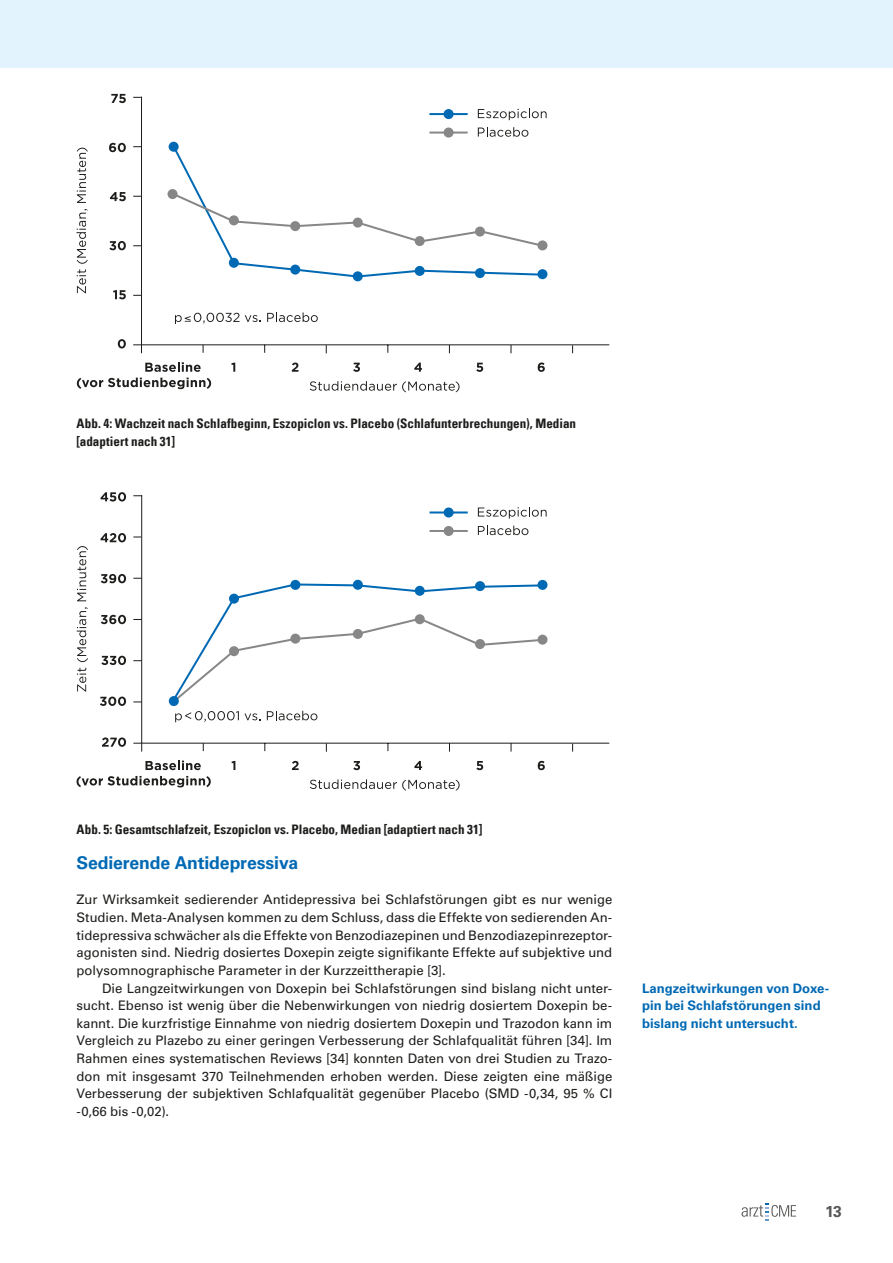
<style>
.page{position:relative;width:893px;height:1263px;background:#fff}
.page>*{position:absolute;margin:0;border:0;box-sizing:border-box;transform-origin:0 0}
.Überschrift_2{font:700 17.7px "Univers LT Std";letter-spacing:-.01em;color:#0069b4}
.t1{font:700 15.75px "Univers LT Std";color:#575756}
.Mengentext_Einzug{font:13.2px/17.7px "Univers LT Std";color:#1d1d1b;text-align:justify}
.Mengentext{font:13.2px/17.7px "Univers LT Std";color:#1d1d1b;text-align:justify}
.Bildunterschrift{font:13.2px/17.7px "Univers Com 67 Bold Cond";color:#1d1d1b}
.t2{font:700 13.2px/17.7px "Univers LT Std";letter-spacing:.005em;color:#0069b4}
</style>
<div class="page">
<div style="left:0;top:0;width:893px;height:68px;background:#e2f3fd"></div>
<svg style="left:741px;top:1204px;width:55px;height:16px"></svg>
<svg style="left:77px;top:209px;width:11px;height:84px"></svg>
<svg style="left:77px;top:148px;width:11px;height:55px"></svg>
<svg style="left:111px;top:94px;width:15px;height:9px"></svg>
<svg style="left:109px;top:143px;width:17px;height:9px"></svg>
<svg style="left:110px;top:192px;width:16px;height:9px"></svg>
<svg style="left:109px;top:241px;width:17px;height:9px"></svg>
<svg style="left:113px;top:290px;width:13px;height:9px"></svg>
<svg style="left:118px;top:339px;width:8px;height:9px"></svg>
<svg style="left:231px;top:363px;width:4px;height:9px"></svg>
<svg style="left:292px;top:363px;width:6px;height:9px"></svg>
<svg style="left:353px;top:363px;width:7px;height:9px"></svg>
<svg style="left:414px;top:363px;width:8px;height:9px"></svg>
<svg style="left:476px;top:363px;width:7px;height:9px"></svg>
<svg style="left:538px;top:362px;width:7px;height:10px"></svg>
<svg style="left:133px;top:96px;width:477px;height:258px"></svg>
<svg style="left:175px;top:313px;width:86px;height:11px"></svg>
<svg style="left:267px;top:312px;width:51px;height:10px"></svg>
<svg style="left:145px;top:362px;width:56px;height:10px"></svg>
<svg style="left:77px;top:378px;width:134px;height:11px"></svg>
<svg style="left:310px;top:381px;width:150px;height:11px"></svg>
<svg style="left:478px;top:127px;width:50px;height:10px"></svg>
<svg style="left:478px;top:109px;width:69px;height:11px"></svg>
<svg style="left:171px;top:143px;width:374px;height:136px"></svg>
<svg style="left:171px;top:191px;width:375px;height:57px"></svg>
<div style="left:168px;top:189px;width:10px;height:10px;background:#878787;border-radius:50%"></div>
<div style="left:229px;top:215px;width:10px;height:10px;background:#878787;border-radius:50%"></div>
<div style="left:290px;top:221px;width:10px;height:10px;background:#878787;border-radius:50%"></div>
<div style="left:353px;top:218px;width:10px;height:10px;background:#878787;border-radius:50%"></div>
<div style="left:415px;top:236px;width:10px;height:10px;background:#878787;border-radius:50%"></div>
<div style="left:475px;top:227px;width:10px;height:10px;background:#878787;border-radius:50%"></div>
<div style="left:537px;top:240px;width:10px;height:10px;background:#878787;border-radius:50%"></div>
<div style="left:169px;top:142px;width:10px;height:10px;background:#0069b4;border-radius:50%"></div>
<div style="left:353px;top:271px;width:10px;height:10px;background:#0069b4;border-radius:50%"></div>
<div style="left:229px;top:258px;width:10px;height:10px;background:#0069b4;border-radius:50%"></div>
<div style="left:290px;top:265px;width:10px;height:10px;background:#0069b4;border-radius:50%"></div>
<div style="left:415px;top:266px;width:10px;height:10px;background:#0069b4;border-radius:50%"></div>
<div style="left:475px;top:268px;width:10px;height:10px;background:#0069b4;border-radius:50%"></div>
<div style="left:537px;top:269px;width:10px;height:10px;background:#0069b4;border-radius:50%"></div>
<div style="left:444px;top:128px;width:10px;height:10px;background:#878787;border-radius:50%"></div>
<hr style="left:429px;top:132px;width:39px;height:2px;background:#878787">
<div style="left:444px;top:109px;width:10px;height:10px;background:#0069b4;border-radius:50%"></div>
<hr style="left:429px;top:113px;width:39px;height:2px;background:#0069b4">
<svg style="left:77px;top:668px;width:9px;height:24px"></svg>
<svg style="left:77px;top:607px;width:11px;height:55px"></svg>
<svg style="left:77px;top:546px;width:11px;height:55px"></svg>
<svg style="left:100px;top:492px;width:26px;height:9px"></svg>
<svg style="left:100px;top:533px;width:26px;height:9px"></svg>
<svg style="left:101px;top:574px;width:25px;height:9px"></svg>
<svg style="left:101px;top:615px;width:25px;height:9px"></svg>
<svg style="left:101px;top:656px;width:25px;height:9px"></svg>
<svg style="left:100px;top:696px;width:26px;height:10px"></svg>
<svg style="left:102px;top:737px;width:24px;height:10px"></svg>
<svg style="left:231px;top:761px;width:4px;height:9px"></svg>
<svg style="left:292px;top:761px;width:7px;height:9px"></svg>
<svg style="left:353px;top:761px;width:7px;height:9px"></svg>
<svg style="left:414px;top:761px;width:8px;height:9px"></svg>
<svg style="left:476px;top:761px;width:7px;height:9px"></svg>
<svg style="left:538px;top:761px;width:7px;height:9px"></svg>
<svg style="left:133px;top:495px;width:477px;height:257px"></svg>
<svg style="left:175px;top:711px;width:64px;height:11px"></svg>
<svg style="left:245px;top:713px;width:16px;height:7px"></svg>
<svg style="left:267px;top:711px;width:50px;height:9px"></svg>
<svg style="left:145px;top:761px;width:56px;height:9px"></svg>
<svg style="left:77px;top:776px;width:134px;height:11px"></svg>
<svg style="left:310px;top:779px;width:150px;height:12px"></svg>
<svg style="left:478px;top:526px;width:50px;height:9px"></svg>
<svg style="left:478px;top:507px;width:69px;height:12px"></svg>
<svg style="left:170px;top:582px;width:375px;height:122px"></svg>
<div style="left:444px;top:526px;width:10px;height:10px;background:#878787;border-radius:50%"></div>
<hr style="left:430px;top:530px;width:38px;height:2px;background:#878787">
<div style="left:444px;top:507px;width:10px;height:10px;background:#0069b4;border-radius:50%"></div>
<hr style="left:430px;top:511px;width:38px;height:2px;background:#0069b4">
<div style="left:229px;top:646px;width:10px;height:10px;background:#878787;border-radius:50%"></div>
<div style="left:290px;top:634px;width:10px;height:10px;background:#878787;border-radius:50%"></div>
<div style="left:353px;top:629px;width:10px;height:10px;background:#878787;border-radius:50%"></div>
<div style="left:415px;top:614px;width:10px;height:10px;background:#878787;border-radius:50%"></div>
<div style="left:475px;top:639px;width:10px;height:10px;background:#878787;border-radius:50%"></div>
<div style="left:537px;top:635px;width:10px;height:10px;background:#878787;border-radius:50%"></div>
<div style="left:353px;top:580px;width:10px;height:10px;background:#0069b4;border-radius:50%"></div>
<div style="left:229px;top:594px;width:10px;height:10px;background:#0069b4;border-radius:50%"></div>
<div style="left:290px;top:580px;width:10px;height:10px;background:#0069b4;border-radius:50%"></div>
<div style="left:415px;top:586px;width:10px;height:10px;background:#0069b4;border-radius:50%"></div>
<div style="left:475px;top:581px;width:10px;height:10px;background:#0069b4;border-radius:50%"></div>
<div style="left:537px;top:580px;width:10px;height:10px;background:#0069b4;border-radius:50%"></div>
<div style="left:169px;top:696px;width:10px;height:10px;background:#0069b4;border-radius:50%"></div>
<p class="Bildunterschrift" style="left:77px;top:415px;width:501px">Abb. 4: Wachzeit nach Schlafbeginn, Eszopiclon vs. Placebo (Schlafunterbrechungen), Median [adaptiert nach 31]</p>
<p class="Bildunterschrift" style="left:77px;top:820px;width:407px">Abb. 5: Gesamtschlafzeit, Eszopiclon vs. Placebo, Median [adaptiert nach 31]</p>
<p class="Überschrift_2" style="left:77px;top:852px;width:223px">Sedierende Antidepressiva</p>
<p class="Mengentext" style="left:77px;top:891px;width:537px">Zur Wirksamkeit sedierender Antidepressiva bei Schlafstörungen gibt es nur wenige Studien. Meta-Analysen kommen zu dem Schluss, dass die Effekte von sedierenden An&shy;tidepressiva schwächer als die Effekte von Benzodiazepinen und Benzodiazepinrezeptor&shy;agonisten sind. Niedrig dosiertes Doxepin zeigte signifikante Effekte auf subjektive und polysomnographische Parameter in der Kurzzeittherapie [3].</p>
<p class="Mengentext_Einzug" style="left:77px;top:979px;width:537px;text-indent:26px">Die Langzeitwirkungen von Doxepin bei Schlafstörungen sind bislang nicht unter&shy;sucht. Ebenso ist wenig über die Nebenwirkungen von niedrig dosiertem Doxepin be&shy;kannt. Die kurzfristige Einnahme von niedrig dosiertem Doxepin und Trazodon kann im Vergleich zu Plazebo zu einer geringen Verbesserung der Schlafqualität führen [34]. Im Rahmen eines systematischen Reviews [34] konnten Daten von drei Studien zu Trazo&shy;don mit insgesamt 370 Teilnehmenden erhoben werden. Diese zeigten eine mäßige Verbesserung der subjektiven Schlafqualität gegenüber Placebo (SMD -0,34, 95 % CI -0,66 bis -0,02).</p>
<p class="t2" style="left:642px;top:979px;width:189px">Langzeitwirkungen von Doxe&shy;pin bei Schlafstörungen sind bislang nicht untersucht.</p>
<p class="t1" style="left:825px;top:1202px;width:18px">13</p>
</div>
